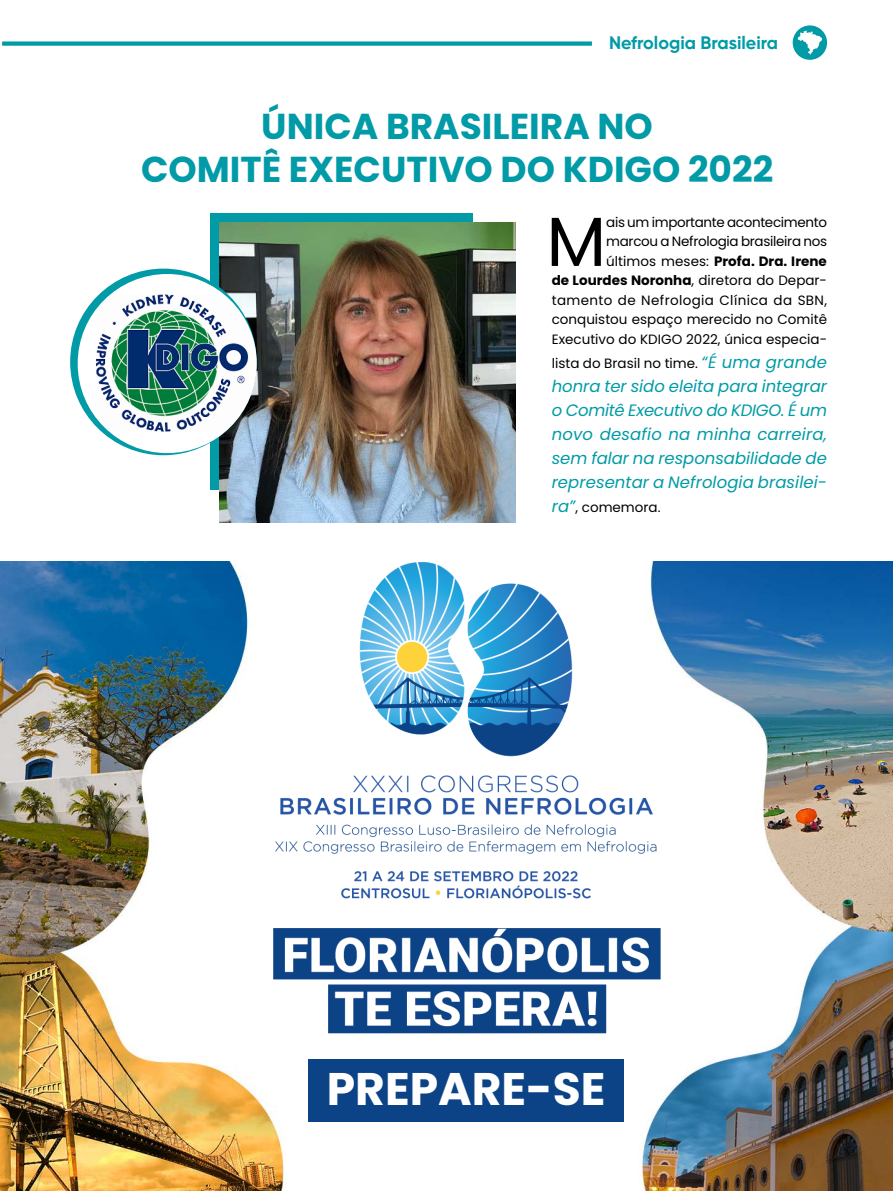
<style>
.page{position:relative;width:893px;height:1191px;background:#fff}
.page>*{position:absolute;margin:0;border:0;box-sizing:border-box;transform-origin:0 0}
.t1{font:69.45px "Poppins";color:#000}
.t2{font:700 45.6px "Poppins";color:#fff}
.t3{font:700 36px/42.6px "Poppins";color:#009ba7;text-align:center}
.t4{font:700 18px "Gilroy";color:#009ba7}
.t5{font:italic 16.5px/24px "Poppins";letter-spacing:.005em;color:#009ba7;text-align:justify}
.t6{font:13.5px/19.5px "Poppins";color:#000;text-align:right}
.s1{font-weight:700}
.s2{font-style:italic;font-size:16.5px;color:#009ba7}
</style>
<div class="page">
<div style="left:2px;top:41px;width:590px;height:5px;background:#009ba7"></div>
<div style="left:793px;top:25px;width:34px;height:35px;background:#009ba7;border-radius:50%"></div>
<svg style="left:798px;top:30px;width:24px;height:25px"></svg>
<div style="left:211px;top:213px;width:262px;height:276px;background:#009ba7"></div>
<img style="left:219px;top:222px;width:297px;height:300px">
<svg style="left:70px;top:268px;width:187px;height:187px;background:#16a2ad"></svg>
<img style="left:78px;top:274px;width:179px;height:179px;border-radius:90px">
<img style="left:0;top:561px;width:285px;height:630px">
<img style="left:640px;top:561px;width:253px;height:630px">
<div style="left:308px;top:1059px;width:316px;height:62px;background:#0c4386"></div>
<img style="left:232px;top:561px;width:450px;height:482px">
<h3 class="t4" style="left:609px;top:31px;width:171px">Nefrologia Brasileira</h3>
<h3 class="t3" style="left:141px;top:106px;width:634px">ÚNICA BRASILEIRA NO<br>COMITÊ EXECUTIVO DO KDIGO 2022</h3>
<p class="t6" style="left:552px;top:212px;width:277px">ais um importante acontecimento marcou a Nefrologia brasileira nos<br>últimos meses: <span class="s1">Profa. Dra. Irene<br>de Lourdes Noronha</span>, diretora do Depar&shy;tamento de Nefrologia Clínica da SBN, conquistou espaço merecido no Comitê Executivo do KDIGO 2022, única especia-</p>
<p class="t6" style="left:552px;top:353px;width:277px">lista do Brasil no time. <span class="s2">“É uma grande</span></p>
<p class="t5" style="left:552px;top:374px;width:277px">honra ter sido eleita para integrar o Comitê Executivo do KDIGO. É um novo desafio na minha carreira, sem falar na responsabilidade de representar a Nefrologia brasilei-</p>
<p class="t6" style="left:552px;top:497px;width:110px"><span class="s2">ra”</span>, comemora.</p>
<h1 class="t1" style="left:546px;top:201px;width:61px">M</h1>
<h2 class="t2" style="left:327px;top:1063px;width:280px">PREPARE-SE</h2>
</div>
